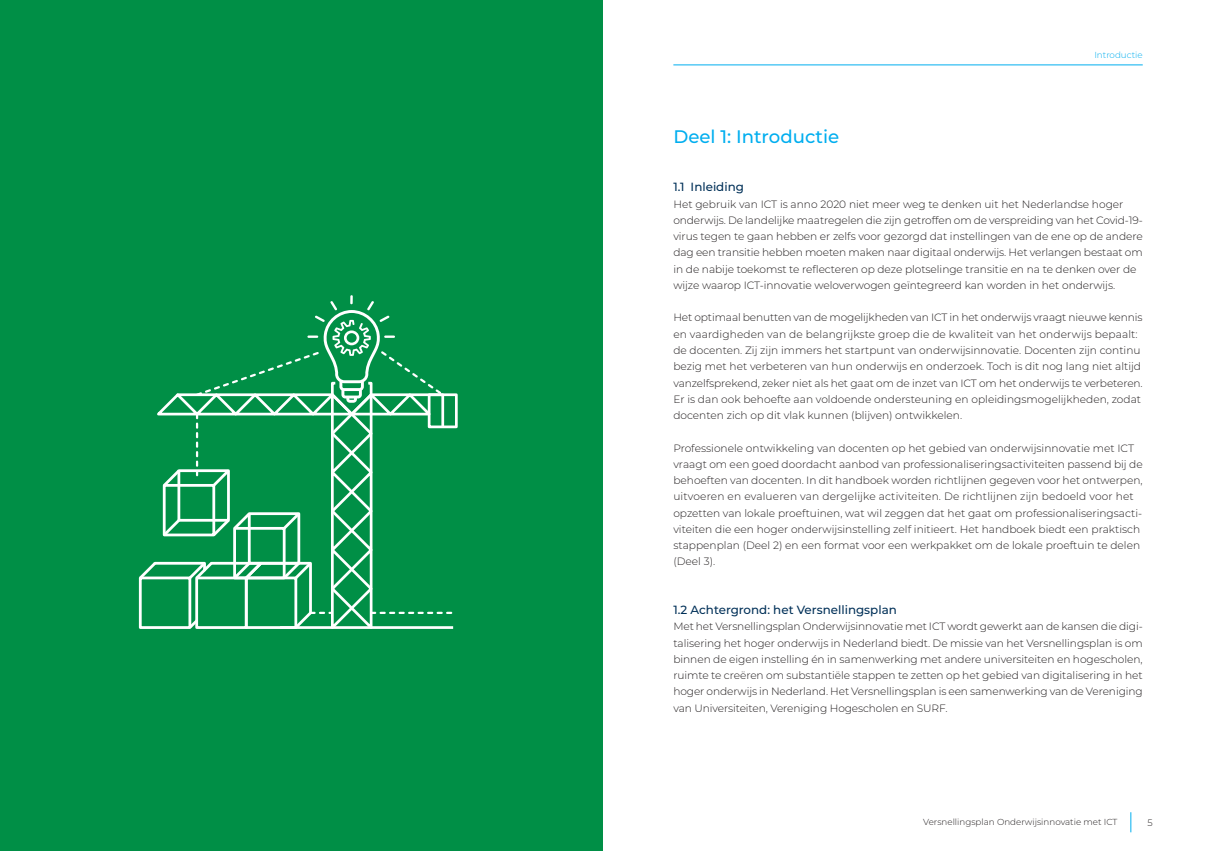
<style>
.page{position:relative;width:1205px;height:851px;background:#fff}
.page>*{position:absolute;margin:0;border:0;box-sizing:border-box;transform-origin:0 0}
.t1{font:500 18.12px "Montserrat";color:#00aeef}
.t2{font:500 11.88px "Montserrat";color:#003058}
.t3{font:300 10.62px/16.2px "Montserrat";color:#231f20}
.t4{font:300 9.38px "Montserrat";color:#231f20}
.t5{font:300 8.75px "Montserrat";color:#231f20}
.t6{font:300 8.75px "Montserrat";color:#00aeef}
</style>
<div class="page">
<svg style="left:1130px;top:812px;width:1px;height:20px"></svg>
<div style="left:0;top:0;width:602px;height:850px;background:#008f46"></div>
<div style="left:428px;top:393px;width:30px;height:35px;border:3px solid #fff"></div>
<svg style="left:138px;top:295px;width:318px;height:334px"></svg>
<hr style="left:673px;top:65px;width:469px;height:1px;background:#00aeef">
<p class="t6" style="left:1094px;top:49px;width:50px">Introductie</p>
<h1 class="t1" style="left:673px;top:123px;width:167px">Deel 1: Introductie</h1>
<p class="t2" style="left:673px;top:179px;width:72px">1.1 Inleiding</p>
<p class="t3" style="left:673px;top:195px;width:471px">Het gebruik van ICT is anno 2020 niet meer weg te denken uit het Nederlandse hoger onderwijs. De landelijke maatregelen die zijn getroffen om de verspreiding van het Covid-19- virus tegen te gaan hebben er zelfs voor gezorgd dat instellingen van de ene op de andere dag een transitie hebben moeten maken naar digitaal onderwijs. Het verlangen bestaat om in de nabije toekomst te reflecteren op deze plotselinge transitie en na te denken over de wijze waarop ICT-innovatie weloverwogen geïntegreerd kan worden in het onderwijs.</p>
<p class="t3" style="left:673px;top:309px;width:471px">Het optimaal benutten van de mogelijkheden van ICT in het onderwijs vraagt nieuwe kennis en vaardigheden van de belangrijkste groep die de kwaliteit van het onderwijs bepaalt: de docenten. Zij zijn immers het startpunt van onderwijsinnovatie. Docenten zijn continu bezig met het verbeteren van hun onderwijs en onderzoek. Toch is dit nog lang niet altijd vanzelfsprekend, zeker niet als het gaat om de inzet van ICT om het onderwijs te verbeteren.<br>Er is dan ook behoefte aan voldoende ondersteuning en opleidingsmogelijkheden, zodat docenten zich op dit vlak kunnen (blijven) ontwikkelen.</p>
<p class="t3" style="left:673px;top:439px;width:471px">Professionele ontwikkeling van docenten op het gebied van onderwijsinnovatie met ICT vraagt om een goed doordacht aanbod van professionaliseringsactiviteiten passend bij de behoeften van docenten. In dit handboek worden richtlijnen gegeven voor het ontwerpen, uitvoeren en evalueren van dergelijke activiteiten. De richtlijnen zijn bedoeld voor het opzetten van lokale proeftuinen, wat wil zeggen dat het gaat om professionaliseringsacti&shy;viteiten die een hoger onderwijsinstelling zelf initieert. Het handboek biedt een praktisch stappenplan (Deel 2) en een format voor een werkpakket om de lokale proeftuin te delen (Deel 3).</p>
<p class="t2" style="left:673px;top:601px;width:225px">1.2 Achtergrond: het Versnellingsplan</p>
<p class="t3" style="left:673px;top:618px;width:471px;text-align:justify">Met het Versnellingsplan Onderwijsinnovatie met ICT wordt gewerkt aan de kansen die digi&shy;talisering het hoger onderwijs in Nederland biedt. De missie van het Versnellingsplan is om binnen de eigen instelling én in samenwerking met andere universiteiten en hogescholen, ruimte te creëren om substantiële stappen te zetten op het gebied van digitalisering in het hoger onderwijs in Nederland. Het Versnellingsplan is een samenwerking van de Vereniging van Universiteiten, Vereniging Hogescholen en SURF.</p>
<p class="t5" style="left:923px;top:815px;width:196px">Versnellingsplan Onderwijsinnovatie met ICT</p>
<p class="t4" style="left:1147px;top:815px;width:7px">5</p>
</div>
